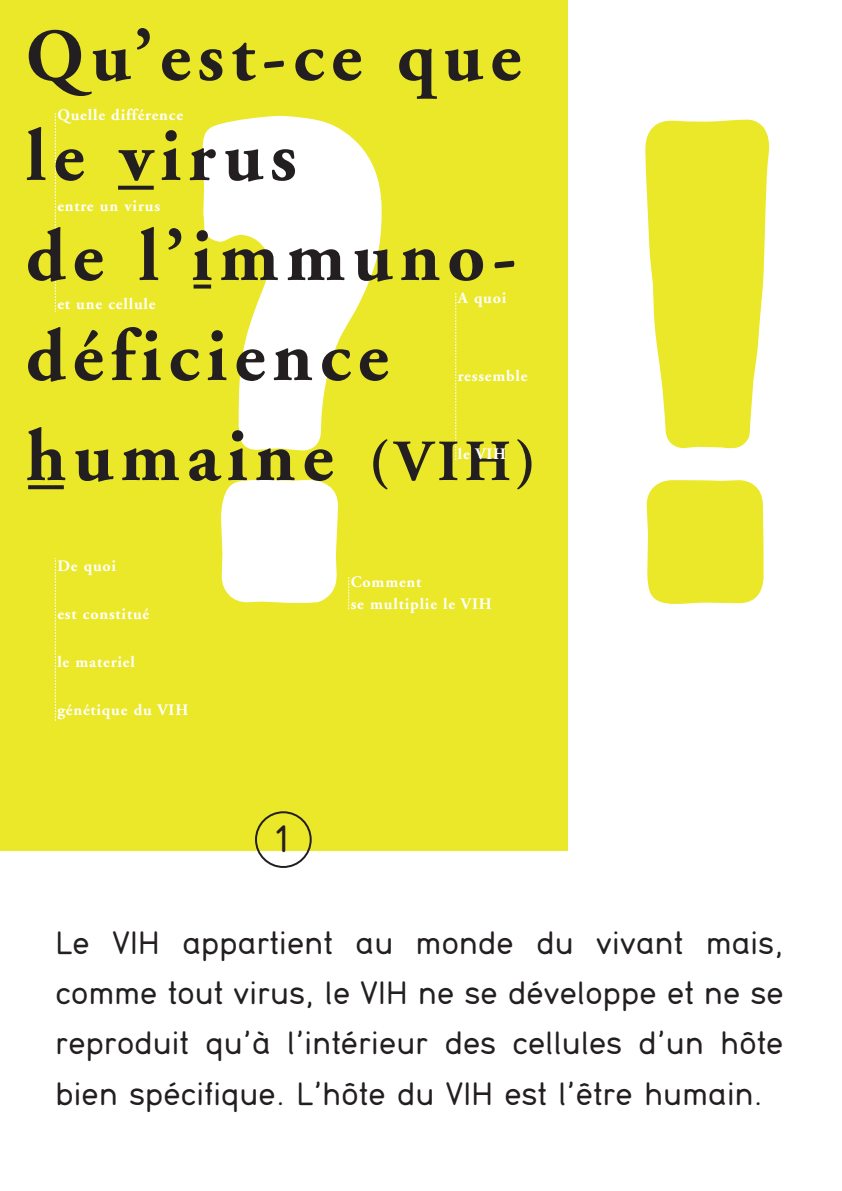
<style>
.page{position:relative;width:842px;height:1191px;background:#fff}
.page>*{position:absolute;margin:0;border:0;box-sizing:border-box;transform-origin:0 0}
.t1{font:condensed 680px "Block BE";color:#fff}
.t2{font:700 74px/100px "Adobe Garamond";letter-spacing:.095em;color:#231f20}
.t3{font:40px "Din 17";color:#231f20}
.t4{font:34px/50px "Din 17";letter-spacing:.025em;color:#231f20;text-align:justify}
.t5{font:700 16px/22px "Adobe Garamond";letter-spacing:.05em;color:#fff}
.s1{font-size:58px}
.s2{color:#ebe729}
</style>
<div class="page">
<div style="left:0;top:1px;width:567px;height:850px;background:#ebe729"></div>
<svg style="left:55px;top:113px;width:1px;height:608px"></svg>
<svg style="left:348px;top:577px;width:1px;height:32px"></svg>
<svg style="left:455px;top:293px;width:1px;height:167px"></svg>
<svg style="left:255px;top:811px;width:57px;height:57px"></svg>
<svg style="left:118px;top:186px;width:36px;height:4px"></svg>
<svg style="left:194px;top:284px;width:17px;height:4px"></svg>
<div style="left:39px;top:312px;width:116px;height:246px;background:#ebe729"></div>
<svg style="left:28px;top:485px;width:36px;height:4px"></svg>
<h2 class="t2" style="left:26px;top:13px;width:512px">Qu’est-ce que le virus<br>de l’immuno&shy;déficience humaine <span class="s1">(VIH)</span></h2>
<p class="t5" style="left:57px;top:105px;width:127px">Quelle différence</p>
<h1 class="t1" style="left:172px;top:121px;width:626px">? <span class="s2">!</span></h1>
<p class="t5" style="left:57px;top:196px;width:104px">entre un virus</p>
<p class="t5" style="left:458px;top:288px;width:50px">A quoi</p>
<p class="t5" style="left:57px;top:294px;width:100px">et une cellule</p>
<p class="t5" style="left:458px;top:366px;width:71px">ressemble</p>
<p class="t5" style="left:458px;top:444px;width:50px">le VIH</p>
<p class="t5" style="left:57px;top:556px;width:60px">De quoi</p>
<p class="t5" style="left:57px;top:604px;width:93px">est constitué</p>
<p class="t5" style="left:57px;top:652px;width:79px">le materiel</p>
<p class="t5" style="left:57px;top:700px;width:132px">génétique du VIH</p>
<p class="t5" style="left:351px;top:573px;width:143px">Comment<br>se multiplie le VIH</p>
<p class="t3" style="left:272px;top:825px;width:22px">1</p>
<p class="t4" style="left:56px;top:921px;width:729px">Le VIH appartient au monde du vivant mais, comme tout virus, le VIH ne se développe et ne se reproduit qu’à l’intérieur des cellules d’un hôte bien spécifique. L’hôte du VIH est l’être humain.</p>
</div>
